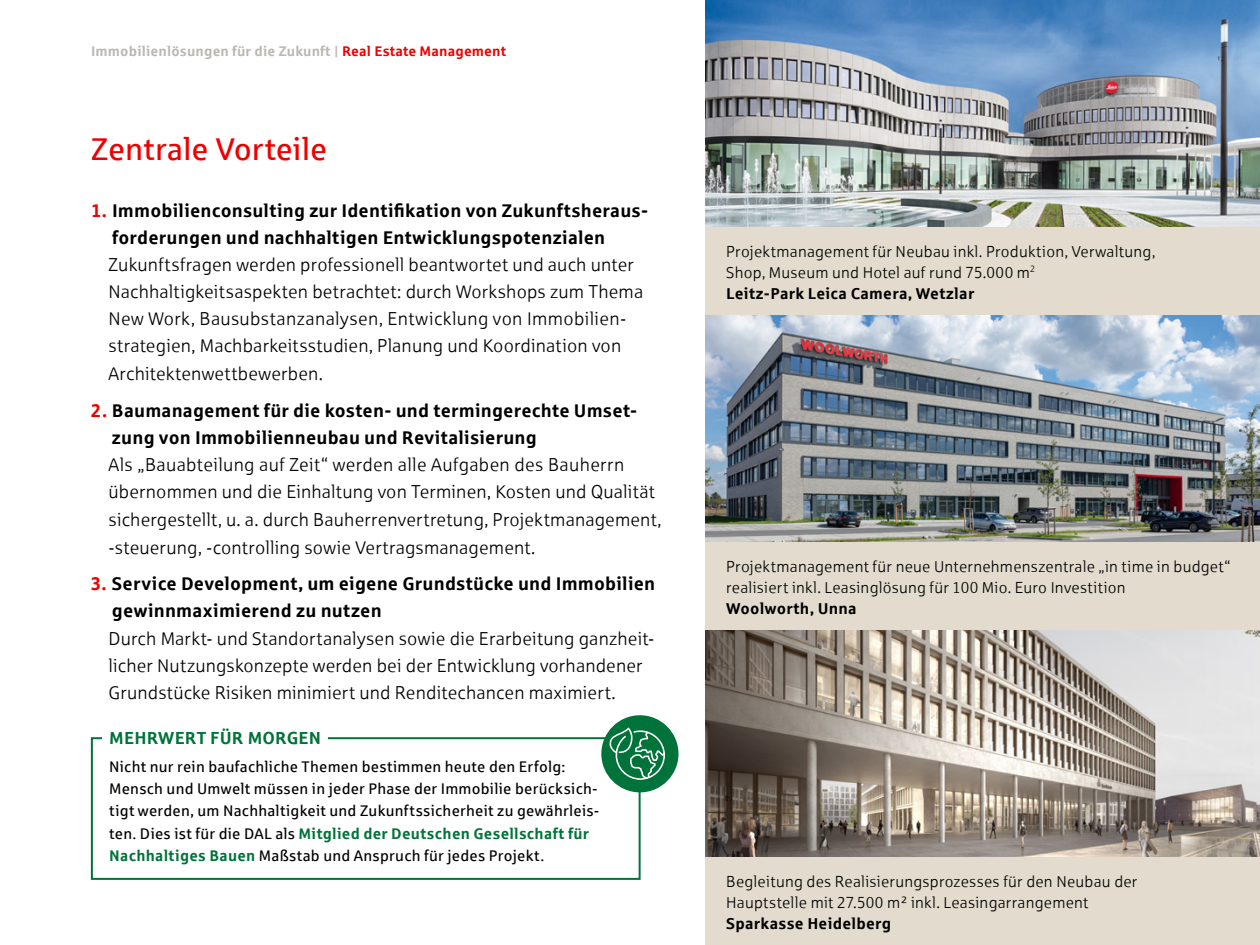
<style>
.page{position:relative;width:1260px;height:945px;background:#fff}
.page>*{position:absolute;margin:0;border:0;box-sizing:border-box;transform-origin:0 0}
.t1{font:31.5px "Sparkasse Rg";color:#e00}
.t2{font:18.38px/27.3px "Sparkasse Lt";letter-spacing:.01em;color:#000}
.t3{font:700 18.38px/27.1px "Sparkasse Rg";letter-spacing:.01em;color:#000}
.t4{font:700 17.5px "Sparkasse Rg";letter-spacing:.01em;color:#00733a}
.t5{font:15.75px/21px "Sparkasse Lt";letter-spacing:.015em;color:#000}
.t6{font:700 15.75px "Sparkasse Rg";letter-spacing:.02em;color:#000}
.t7{font:15.4px/22.4px "Sparkasse Rg";letter-spacing:.015em;color:#000}
.t8{font:700 14px "Sparkasse Rg";letter-spacing:.01em;color:#bdb7b0}
.s1{color:#e00}
.s2{font-weight:700;color:#00733a}
</style>
<div class="page">
<img style="left:705px;top:0;width:555px;height:542px">
<img style="left:705px;top:630px;width:555px;height:228px">
<div style="left:91px;top:737px;width:550px;height:143px;border:2px solid #00733a"></div>
<div style="left:102px;top:731px;width:225px;height:19px;background:#fff"></div>
<div style="left:601px;top:715px;width:77px;height:77px;background:#00733a;border-radius:50%"></div>
<svg style="left:608px;top:728px;width:57px;height:52px"></svg>
<div style="left:705px;top:858px;width:555px;height:87px;background:#e3dcce"></div>
<div style="left:705px;top:542px;width:555px;height:88px;background:#e3dcce"></div>
<div style="left:705px;top:228px;width:555px;height:87px;background:#e3dcce"></div>
<p class="t8" style="left:91px;top:42px;width:417px">Immobilienlösungen für die Zukunft | <span class="s1">Real Estate Management</span></p>
<h1 class="t1" style="left:91px;top:130px;width:238px">Zentrale Vorteile</h1>
<p class="t3" style="left:112px;top:196px;width:538px;text-indent:-21px"><span class="s1">1.</span> Immobilienconsulting zur Identifikation von Zukunftsheraus&shy;forderungen und nachhaltigen Entwicklungspotenzialen</p>
<p class="t2" style="left:108px;top:251px;width:536px">Zukunftsfragen werden professionell beantwortet und auch unter Nachhaltigkeitsaspekten betrachtet: durch Workshops zum Thema New Work, Bausubstanzanalysen, Entwicklung von Immobilien&shy;strategien, Machbarkeitsstudien, Planung und Koordination von Architektenwettbewerben.</p>
<p class="t3" style="left:112px;top:396px;width:527px;text-indent:-21px"><span class="s1">2.</span> Baumanagement für die kosten- und termingerechte Umset&shy;zung von Immobilienneubau und Revitalisierung</p>
<p class="t2" style="left:108px;top:451px;width:554px">Als „Bauabteilung auf Zeit“ werden alle Aufgaben des Bauherrn übernommen und die Einhaltung von Terminen, Kosten und Qualität sichergestellt, u. a. durch Bauherrenvertretung, Projektmanagement, -steuerung, -controlling sowie Vertragsmanagement.</p>
<p class="t3" style="left:112px;top:570px;width:545px;text-indent:-21px"><span class="s1">3.</span> Service Development, um eigene Grundstücke und Immobilien gewinnmaximierend zu nutzen</p>
<p class="t2" style="left:108px;top:624px;width:548px">Durch Markt- und Standortanalysen sowie die Erarbeitung ganzheit&shy;licher Nutzungskonzepte werden bei der Entwicklung vorhandener<br>Grundstücke Risiken minimiert und Renditechancen maximiert.</p>
<p class="t4" style="left:109px;top:727px;width:213px">MEHRWERT FÜR MORGEN</p>
<p class="t7" style="left:109px;top:755px;width:492px">Nicht nur rein baufachliche Themen bestimmen heute den Erfolg:<br>Mensch und Umwelt müssen in jeder Phase der Immobilie berücksich&shy;tigt werden, um Nachhaltigkeit und Zukunftssicherheit zu gewährleis&shy;ten. Dies ist für die DAL als <span class="s2">Mitglied der Deutschen Gesellschaft für Nachhaltiges Bauen</span> Maßstab und Anspruch für jedes Projekt.</p>
<p class="t5" style="left:726px;top:240px;width:431px">Projektmanagement für Neubau inkl. Produktion, Verwaltung,<br>Shop, Museum und Hotel auf rund 75.000 m<sup>2</sup></p>
<p class="t6" style="left:726px;top:283px;width:250px">Leitz-Park Leica Camera, Wetzlar</p>
<p class="t5" style="left:726px;top:555px;width:506px">Projektmanagement für neue Unternehmenszentrale „in time in budget“ realisiert inkl. Leasinglösung für 100 Mio. Euro Investition</p>
<p class="t6" style="left:726px;top:598px;width:132px">Woolworth, Unna</p>
<p class="t5" style="left:726px;top:870px;width:413px">Begleitung des Realisierungsprozesses für den Neubau der<br>Hauptstelle mit 27.500 m² inkl. Leasingarrangement</p>
<p class="t6" style="left:726px;top:913px;width:167px">Sparkasse Heidelberg</p>
</div>
